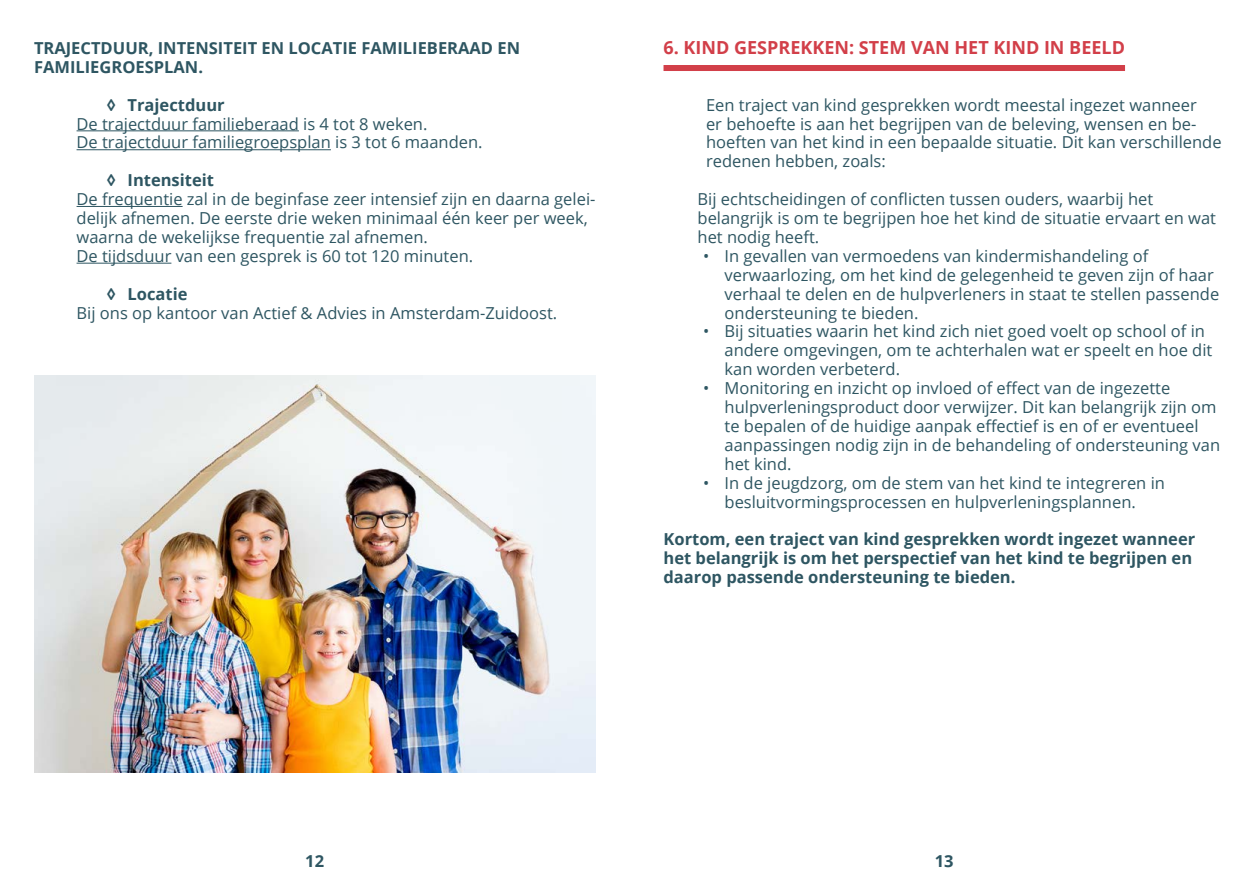
<style>
.page{position:relative;width:1259px;height:893px;background:#fff}
.page>*{position:absolute;margin:0;border:0;box-sizing:border-box;transform-origin:0 0}
.t1{font:700 18px "Open Sans";color:#d23f49}
.t2{font:16.5px/18.9px "Open Sans";color:#2e5662}
.t3{font:700 16.5px/18.9px "Open Sans";color:#2e5662}
</style>
<div class="page">
<hr style="left:77px;top:130px;width:222px;height:1px;background:#2e5662">
<hr style="left:77px;top:149px;width:254px;height:1px;background:#2e5662">
<hr style="left:77px;top:206px;width:106px;height:1px;background:#2e5662">
<hr style="left:77px;top:263px;width:94px;height:1px;background:#2e5662">
<div style="left:663px;top:65px;width:462px;height:6px;background:#d23f49"></div>
<img style="left:34px;top:375px;width:561px;height:397px">
<p class="t3" style="left:34px;top:38px;width:487px">TRAJECTDUUR, INTENSITEIT EN LOCATIE FAMILIEBERAAD EN<br>FAMILIEGROESPLAN.</p>
<p class="t3" style="left:106px;top:95px;width:120px">◊ Trajectduur</p>
<p class="t2" style="left:77px;top:114px;width:407px">De trajectduur familieberaad is 4 tot 8 weken.<br>De trajectduur familiegroepsplan is 3 tot 6 maanden.</p>
<p class="t3" style="left:106px;top:170px;width:109px">◊ Intensiteit</p>
<p class="t2" style="left:77px;top:189px;width:520px">De frequentie zal in de beginfase zeer intensief zijn en daarna gelei&shy;delijk afnemen. De eerste drie weken minimaal één keer per week, waarna de wekelijkse frequentie zal afnemen.<br>De tijdsduur van een gesprek is 60 tot 120 minuten.</p>
<p class="t3" style="left:106px;top:284px;width:83px">◊ Locatie</p>
<p class="t2" style="left:77px;top:303px;width:482px">Bij ons op kantoor van Actief &amp; Advies in Amsterdam-Zuidoost.</p>
<p class="t1" style="left:663px;top:35px;width:463px">6. KIND GESPREKKEN: STEM VAN HET KIND IN BEELD</p>
<p class="t2" style="left:706px;top:95px;width:517px">Een traject van kind gesprekken wordt meestal ingezet wanneer<br>er behoefte is aan het begrijpen van de beleving, wensen en be&shy;hoeften van het kind in een bepaalde situatie. Dit kan verschillende redenen hebben, zoals:</p>
<p class="t2" style="left:697px;top:189px;width:520px">Bij echtscheidingen of conflicten tussen ouders, waarbij het belangrijk is om te begrijpen hoe het kind de situatie ervaart en wat het nodig heeft.</p>
<p class="t2" style="left:724px;top:246px;width:496px;text-indent:-21px">• In gevallen van vermoedens van kindermishandeling of verwaarlozing, om het kind de gelegenheid te geven zijn of haar verhaal te delen en de hulpverleners in staat te stellen passende ondersteuning te bieden.</p>
<p class="t2" style="left:724px;top:322px;width:489px;text-indent:-21px">• Bij situaties waarin het kind zich niet goed voelt op school of in andere omgevingen, om te achterhalen wat er speelt en hoe dit kan worden verbeterd.</p>
<p class="t2" style="left:724px;top:378px;width:497px;text-indent:-21px">• Monitoring en inzicht op invloed of effect van de ingezette hulpverleningsproduct door verwijzer. Dit kan belangrijk zijn om te bepalen of de huidige aanpak effectief is en of er eventueel aanpassingen nodig zijn in de behandeling of ondersteuning van het kind.</p>
<p class="t2" style="left:703px;top:473px;width:463px;text-align:center">• In de jeugdzorg, om de stem van het kind te integreren in besluitvormingsprocessen en hulpverleningsplannen.</p>
<p class="t3" style="left:663px;top:529px;width:533px">Kortom, een traject van kind gesprekken wordt ingezet wanneer het belangrijk is om het perspectief van het kind te begrijpen en daarop passende ondersteuning te bieden.</p>
<p class="t3" style="left:305px;top:851px;width:20px">12</p>
<p class="t3" style="left:935px;top:851px;width:20px">13</p>
</div>
